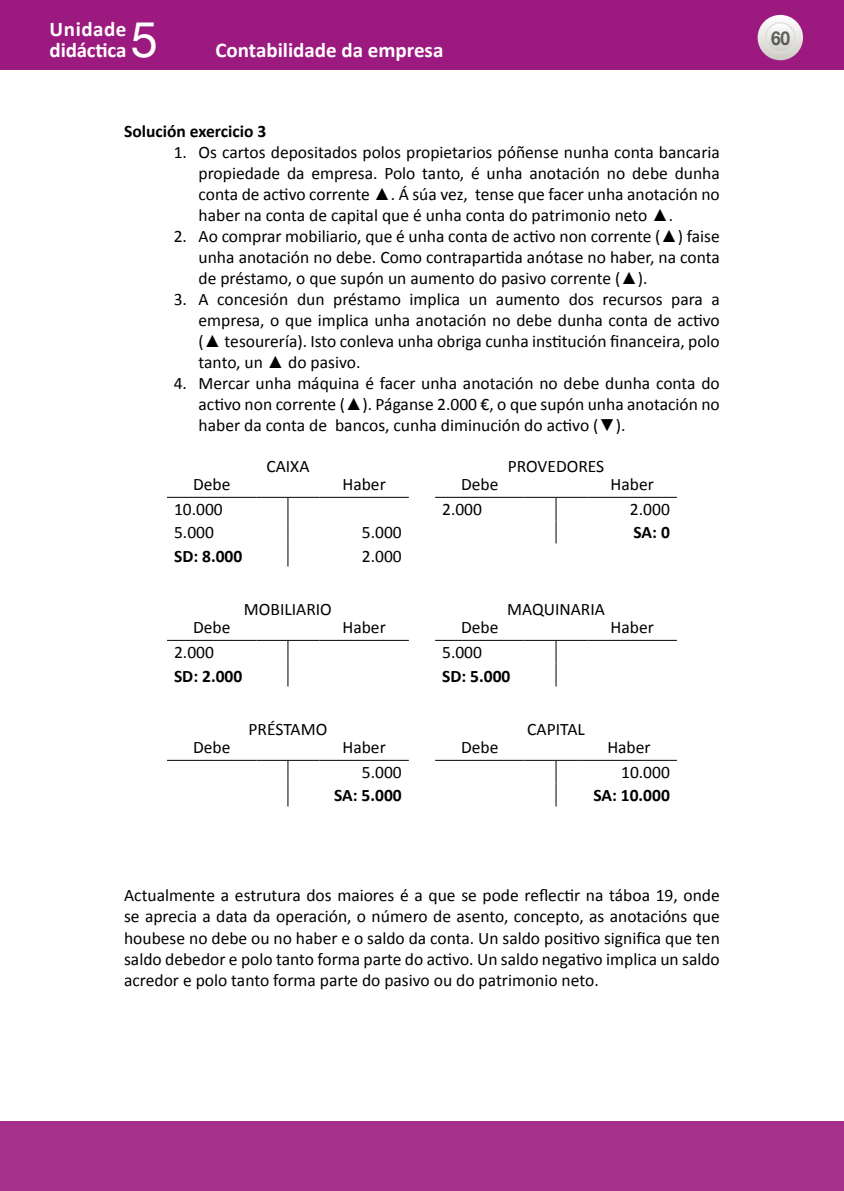
<style>
.page{position:relative;width:844px;height:1191px;background:#fff}
.page>*{position:absolute;margin:0;border:0;box-sizing:border-box;transform-origin:0 0}
.t1{font:49px "Helvetica Neue";color:#fff}
.t2{font:700 21px/21px "Calibri";color:#fff}
.t3{font:700 19.25px "Helvetica Neue";color:#000;scale:.9 1}
.TEXTO{font:17.5px/21px "Calibri";color:#000;text-align:justify}
.TXTO_sin_SANGRE{font:17.5px/21px "Calibri";color:#000;text-align:justify}
.TXTO_sin_SANGRE-2{font:700 17.5px "Calibri";color:#000}
.s1{font-family:"Arial"}
</style>
<div class="page">
<div style="left:0;top:0;width:843px;height:69px;background:#9c1a7f"></div>
<svg style="left:757px;top:15px;width:45px;height:45px"></svg>
<svg style="left:765px;top:23px;width:29px;height:29px"></svg>
<div style="left:764px;top:22px;width:31px;height:31px;border:1px solid #dfdeda;border-radius:50%"></div>
<div style="left:0;top:1121px;width:843px;height:70px;background:#a6318c"></div>
<hr style="left:167px;top:497px;width:89px;height:1px;background:#000">
<hr style="left:256px;top:497px;width:32px;height:1px;background:#000">
<hr style="left:288px;top:497px;width:31px;height:1px;background:#000">
<hr style="left:319px;top:497px;width:90px;height:1px;background:#000">
<svg style="left:287px;top:498px;width:1px;height:68px"></svg>
<svg style="left:287px;top:641px;width:1px;height:45px"></svg>
<hr style="left:167px;top:640px;width:89px;height:1px;background:#000">
<hr style="left:256px;top:640px;width:32px;height:1px;background:#000">
<hr style="left:288px;top:640px;width:31px;height:1px;background:#000">
<hr style="left:319px;top:640px;width:90px;height:1px;background:#000">
<svg style="left:287px;top:761px;width:1px;height:45px"></svg>
<hr style="left:167px;top:760px;width:89px;height:1px;background:#000">
<hr style="left:256px;top:760px;width:32px;height:1px;background:#000">
<hr style="left:288px;top:760px;width:31px;height:1px;background:#000">
<hr style="left:319px;top:760px;width:90px;height:1px;background:#000">
<hr style="left:435px;top:497px;width:89px;height:1px;background:#000">
<hr style="left:524px;top:497px;width:32px;height:1px;background:#000">
<hr style="left:556px;top:497px;width:31px;height:1px;background:#000">
<hr style="left:587px;top:497px;width:89px;height:1px;background:#000">
<svg style="left:555px;top:498px;width:1px;height:45px"></svg>
<hr style="left:435px;top:640px;width:89px;height:1px;background:#000">
<hr style="left:524px;top:640px;width:32px;height:1px;background:#000">
<hr style="left:556px;top:640px;width:31px;height:1px;background:#000">
<hr style="left:587px;top:640px;width:89px;height:1px;background:#000">
<svg style="left:555px;top:641px;width:1px;height:45px"></svg>
<hr style="left:435px;top:760px;width:89px;height:1px;background:#000">
<hr style="left:524px;top:760px;width:32px;height:1px;background:#000">
<hr style="left:581px;top:760px;width:95px;height:1px;background:#000">
<svg style="left:555px;top:760px;width:26px;height:46px"></svg>
<p class="t2" style="left:50px;top:19px;width:78px">Unidade didáctica</p>
<h1 class="t1" style="left:131px;top:5px;width:29px">5</h1>
<p class="t2" style="left:215px;top:40px;width:229px">Contabilidade da empresa</p>
<p class="TXTO_sin_SANGRE-2" style="left:124px;top:120px;width:144px">Solución exercicio 3</p>
<p class="TEXTO" style="left:198px;top:142px;width:522px;text-indent:-25px">1. Os cartos depositados polos propietarios póñense nunha conta bancaria propiedade da empresa. Polo tanto, é unha anotación no debe dunha conta de activo corrente <span class="s1">▲</span>. Á súa vez, tense que facer unha anotación no haber na conta de capital que é unha conta do patrimonio neto <span class="s1">▲</span>.</p>
<p class="TEXTO" style="left:198px;top:226px;width:522px;text-indent:-25px">2. Ao comprar mobiliario, que é unha conta de activo non corrente (<span class="s1">▲</span>) faise unha anotación no debe. Como contrapartida anótase no haber, na conta de préstamo, o que supón un aumento do pasivo corrente (<span class="s1">▲</span>).</p>
<p class="TEXTO" style="left:198px;top:289px;width:522px;text-indent:-25px">3. A concesión dun préstamo implica un aumento dos recursos para a empresa, o que implica unha anotación no debe dunha conta de activo (<span class="s1">▲</span> tesourería). Isto conleva unha obriga cunha institución financeira, polo tanto, un <span class="s1">▲</span> do pasivo.</p>
<p class="TEXTO" style="left:198px;top:373px;width:522px;text-indent:-25px">4. Mercar unha máquina é facer unha anotación no debe dunha conta do activo non corrente (<span class="s1">▲</span>). Páganse 2.000 €, o que supón unha anotación no haber da conta de bancos, cunha diminución do activo (<span class="s1">▼</span>).</p>
<p class="TXTO_sin_SANGRE" style="left:266px;top:456px;width:45px">CAIXA</p>
<p class="TXTO_sin_SANGRE" style="left:193px;top:474px;width:39px">Debe</p>
<p class="TXTO_sin_SANGRE" style="left:342px;top:474px;width:45px">Haber</p>
<p class="TXTO_sin_SANGRE" style="left:174px;top:499px;width:50px">10.000</p>
<p class="TXTO_sin_SANGRE" style="left:174px;top:522px;width:41px">5.000</p>
<p class="TXTO_sin_SANGRE" style="left:362px;top:522px;width:41px">5.000</p>
<p class="TXTO_sin_SANGRE-2" style="left:174px;top:544px;width:70px">SD: 8.000</p>
<p class="TXTO_sin_SANGRE" style="left:362px;top:545px;width:41px">2.000</p>
<p class="TXTO_sin_SANGRE" style="left:507px;top:456px;width:98px">PROVEDORES</p>
<p class="TXTO_sin_SANGRE" style="left:461px;top:474px;width:39px">Debe</p>
<p class="TXTO_sin_SANGRE" style="left:610px;top:474px;width:45px">Haber</p>
<p class="TXTO_sin_SANGRE" style="left:442px;top:499px;width:41px">2.000</p>
<p class="TXTO_sin_SANGRE" style="left:629px;top:499px;width:41px">2.000</p>
<p class="TXTO_sin_SANGRE-2" style="left:633px;top:521px;width:38px">SA: 0</p>
<p class="TXTO_sin_SANGRE" style="left:244px;top:599px;width:89px">MOBILIARIO</p>
<p class="TXTO_sin_SANGRE" style="left:193px;top:617px;width:39px">Debe</p>
<p class="TXTO_sin_SANGRE" style="left:342px;top:617px;width:45px">Haber</p>
<p class="TXTO_sin_SANGRE" style="left:174px;top:642px;width:41px">2.000</p>
<p class="TXTO_sin_SANGRE-2" style="left:174px;top:664px;width:70px">SD: 2.000</p>
<p class="TXTO_sin_SANGRE" style="left:248px;top:719px;width:80px">PRÉSTAMO</p>
<p class="TXTO_sin_SANGRE" style="left:193px;top:737px;width:39px">Debe</p>
<p class="TXTO_sin_SANGRE" style="left:342px;top:737px;width:45px">Haber</p>
<p class="TXTO_sin_SANGRE" style="left:362px;top:762px;width:41px">5.000</p>
<p class="TXTO_sin_SANGRE-2" style="left:334px;top:784px;width:69px">SA: 5.000</p>
<p class="TXTO_sin_SANGRE" style="left:507px;top:599px;width:99px">MAQUINARIA</p>
<p class="TXTO_sin_SANGRE" style="left:461px;top:617px;width:39px">Debe</p>
<p class="TXTO_sin_SANGRE" style="left:610px;top:617px;width:45px">Haber</p>
<p class="TXTO_sin_SANGRE" style="left:442px;top:642px;width:41px">5.000</p>
<p class="TXTO_sin_SANGRE-2" style="left:442px;top:664px;width:70px">SD: 5.000</p>
<p class="TXTO_sin_SANGRE" style="left:527px;top:719px;width:59px">CAPITAL</p>
<p class="TXTO_sin_SANGRE" style="left:461px;top:737px;width:39px">Debe</p>
<p class="TXTO_sin_SANGRE" style="left:607px;top:737px;width:45px">Haber</p>
<p class="TXTO_sin_SANGRE" style="left:621px;top:762px;width:50px">10.000</p>
<p class="TXTO_sin_SANGRE-2" style="left:593px;top:784px;width:78px">SA: 10.000</p>
<p class="TXTO_sin_SANGRE" style="left:124px;top:885px;width:597px">Actualmente a estrutura dos maiores é a que se pode reflectir na táboa 19, onde se aprecia a data da operación, o número de asento, concepto, as anotacións que houbese no debe ou no haber e o saldo da conta. Un saldo positivo significa que ten saldo debedor e polo tanto forma parte do activo. Un saldo negativo implica un saldo acredor e polo tanto forma parte do pasivo ou do patrimonio neto.</p>
<p class="t3" style="left:770px;top:26px;width:23px">60</p>
</div>
